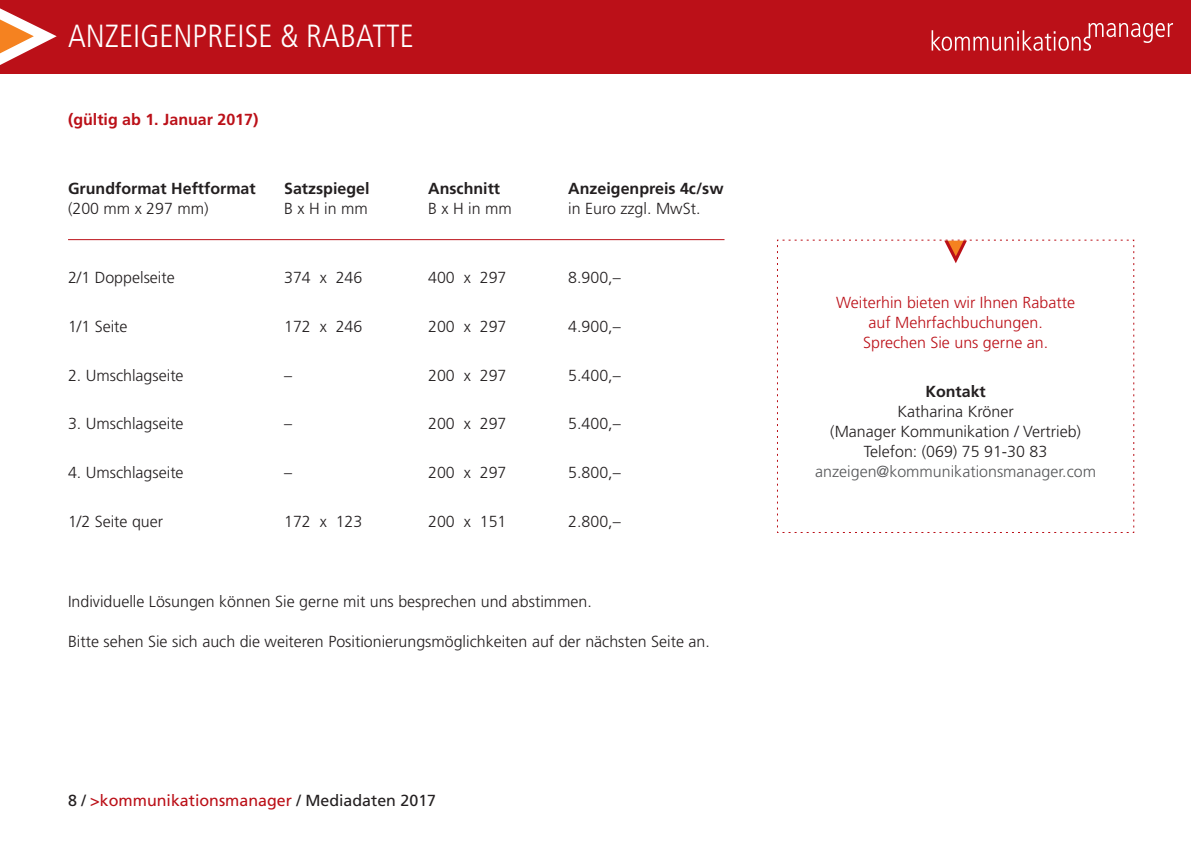
<style>
.page{position:relative;width:1191px;height:842px;background:#fff}
.page>*{position:absolute;margin:0;border:0;box-sizing:border-box;transform-origin:0 0}
.t1{font:300 condensed 32px "Frutiger LT Std";color:#fff}
.Body_RFL{font:300 16px "Frutiger LT Std";color:#231f20}
.Body_RFL-2{font:300 16px/20px "Frutiger LT Std";color:#bb1018;text-align:center}
.Body_RFL-3{font:700 16px "Frutiger LT Std";color:#231f20}
.t2{font:16px "Frutiger LT Std";color:#bb1018}
.Body_RFL-4{font:300 16px "Frutiger LT Std";color:#57585a}
.Body_RFL-5{font:700 16px "Frutiger LT Std";color:#bb1018}
.s1{color:#231f20}
</style>
<div class="page">
<div style="left:0;top:0;width:1191px;height:74px;background:#bb1018"></div>
<svg style="left:0;top:8px;width:57px;height:57px"></svg>
<svg style="left:931px;top:23px;width:242px;height:28px"></svg>
<hr style="left:68px;top:239px;width:656px;height:1px;background:#bb1018">
<svg style="left:777px;top:240px;width:357px;height:293px"></svg>
<p class="t1" style="left:68px;top:17px;width:347px">ANZEIGENPREISE &amp; RABATTE</p>
<p class="Body_RFL-5" style="left:68px;top:110px;width:192px">(gültig ab 1. Januar 2017)</p>
<p class="Body_RFL-3" style="left:68px;top:179px;width:189px">Grundformat Heftformat</p>
<p class="Body_RFL-3" style="left:284px;top:179px;width:87px">Satzspiegel</p>
<p class="Body_RFL-3" style="left:428px;top:179px;width:73px">Anschnitt</p>
<p class="Body_RFL-3" style="left:568px;top:179px;width:157px">Anzeigenpreis 4c/sw</p>
<p class="Body_RFL" style="left:68px;top:200px;width:142px">(200 mm x 297 mm)</p>
<p class="Body_RFL" style="left:284px;top:200px;width:85px">B x H in mm</p>
<p class="Body_RFL" style="left:428px;top:200px;width:85px">B x H in mm</p>
<p class="Body_RFL" style="left:568px;top:200px;width:134px">in Euro zzgl. MwSt.</p>
<p class="Body_RFL" style="left:68px;top:268px;width:108px">2/1 Doppelseite</p>
<p class="Body_RFL" style="left:284px;top:268px;width:80px">374 x 246</p>
<p class="Body_RFL" style="left:428px;top:268px;width:80px">400 x 297</p>
<p class="Body_RFL" style="left:568px;top:268px;width:54px">8.900,–</p>
<p class="Body_RFL" style="left:68px;top:317px;width:61px">1/1 Seite</p>
<p class="Body_RFL" style="left:284px;top:317px;width:80px">172 x 246</p>
<p class="Body_RFL" style="left:428px;top:317px;width:80px">200 x 297</p>
<p class="Body_RFL" style="left:568px;top:317px;width:54px">4.900,–</p>
<p class="Body_RFL" style="left:68px;top:366px;width:117px">2. Umschlagseite</p>
<p class="Body_RFL" style="left:284px;top:366px;width:9px">–</p>
<p class="Body_RFL" style="left:428px;top:366px;width:80px">200 x 297</p>
<p class="Body_RFL" style="left:568px;top:366px;width:54px">5.400,–</p>
<p class="Body_RFL" style="left:68px;top:415px;width:117px">3. Umschlagseite</p>
<p class="Body_RFL" style="left:284px;top:415px;width:9px">–</p>
<p class="Body_RFL" style="left:428px;top:415px;width:80px">200 x 297</p>
<p class="Body_RFL" style="left:568px;top:415px;width:54px">5.400,–</p>
<p class="Body_RFL" style="left:68px;top:464px;width:117px">4. Umschlagseite</p>
<p class="Body_RFL" style="left:284px;top:464px;width:9px">–</p>
<p class="Body_RFL" style="left:428px;top:464px;width:80px">200 x 297</p>
<p class="Body_RFL" style="left:568px;top:464px;width:54px">5.800,–</p>
<p class="Body_RFL" style="left:68px;top:512px;width:97px">1/2 Seite quer</p>
<p class="Body_RFL" style="left:284px;top:512px;width:80px">172 x 123</p>
<p class="Body_RFL" style="left:428px;top:512px;width:80px">200 x 151</p>
<p class="Body_RFL" style="left:568px;top:512px;width:54px">2.800,–</p>
<p class="Body_RFL" style="left:68px;top:592px;width:525px">Individuelle Lösungen können Sie gerne mit uns besprechen und abstimmen.</p>
<p class="Body_RFL" style="left:68px;top:632px;width:643px">Bitte sehen Sie sich auch die weiteren Positionierungsmöglichkeiten auf der nächsten Seite an.</p>
<p class="t2" style="left:68px;top:791px;width:369px"><span class="s1">8 /</span> &gt;kommunikationsmanager <span class="s1">/ Mediadaten 2017</span></p>
<p class="Body_RFL-2" style="left:836px;top:293px;width:240px">Weiterhin bieten wir Ihnen Rabatte auf Mehrfachbuchungen.<br>Sprechen Sie uns gerne an.</p>
<p class="Body_RFL-3" style="left:925px;top:382px;width:62px">Kontakt</p>
<p class="Body_RFL" style="left:897px;top:402px;width:118px">Katharina Kröner</p>
<p class="Body_RFL" style="left:830px;top:422px;width:252px">(Manager Kommunikation / Vertrieb)</p>
<p class="Body_RFL" style="left:864px;top:442px;width:185px">Telefon: (069) 75 91-30 83</p>
<p class="Body_RFL-4" style="left:815px;top:462px;width:282px">anzeigen@kommunikationsmanager.com</p>
</div>
